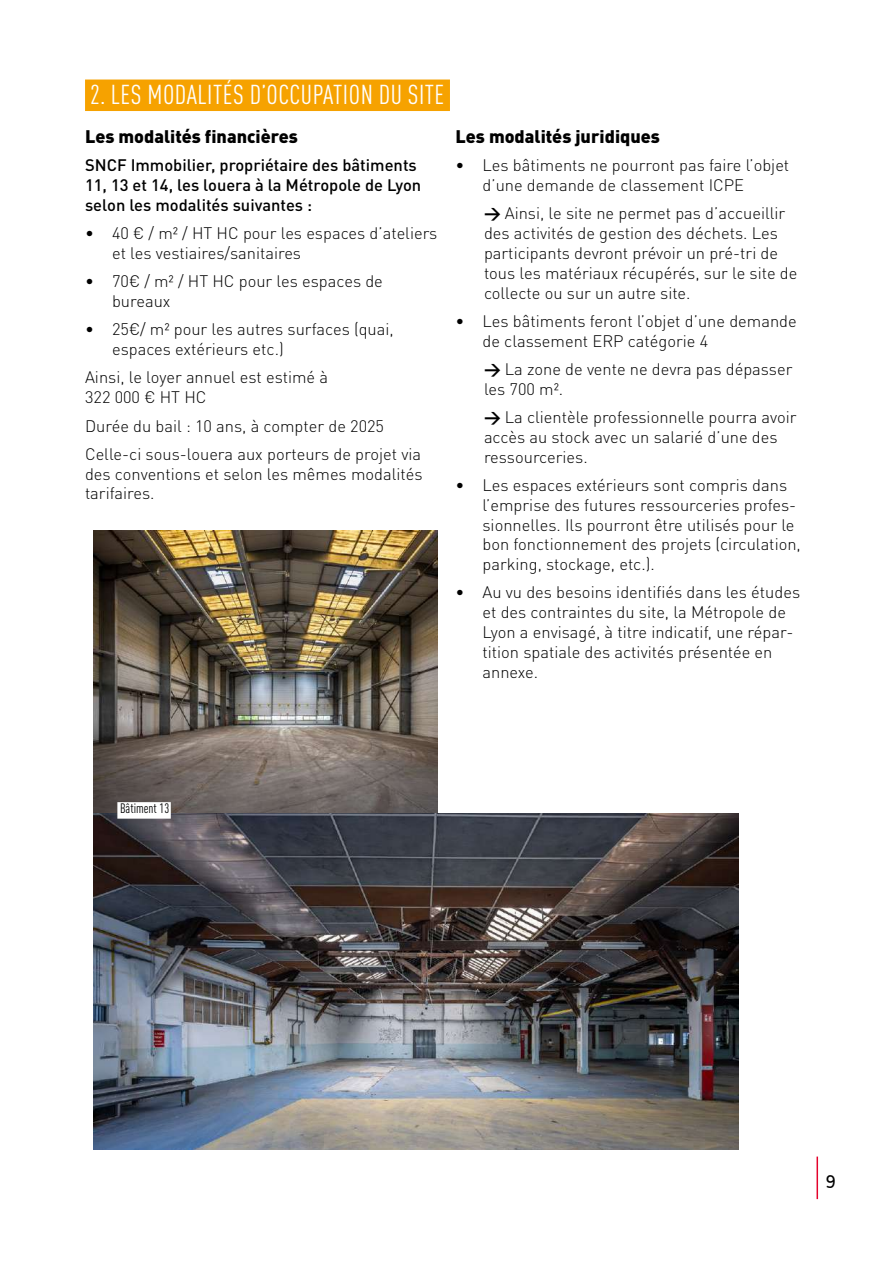
<style>
.page{position:relative;width:893px;height:1263px;background:#fff}
.page>*{position:absolute;margin:0;border:0;box-sizing:border-box;transform-origin:0 0}
.t1{font:condensed 27px "DIN Pro";letter-spacing:.02em;color:#fff}
.t2{font:900 18px "DIN Pro";color:#000}
.t3{font:300 16.5px/19.8px "DIN Pro";color:#000}
.t4{font:500 16.5px/19.8px "DIN Pro";color:#000}
.t5{font:16.5px "Arlette";color:#000}
.t6{font:condensed 13.5px "DIN Pro";color:#000}
.s1{font-weight:700}
</style>
<div class="page">
<hr style="left:816px;top:1156px;width:2px;height:43px;background:#e4032c">
<div style="left:85px;top:80px;width:365px;height:31px;background:#f6a200"></div>
<img style="left:94px;top:530px;width:343px;height:283px">
<img style="left:94px;top:813px;width:644px;height:336px">
<div style="left:117px;top:802px;width:54px;height:17px;background:#fff"></div>
<h1 class="t1" style="left:90px;top:75px;width:356px">2. LES MODALITÉS D’OCCUPATION DU SITE</h1>
<p class="t2" style="left:85px;top:121px;width:214px">Les modalités financières</p>
<p class="t4" style="left:85px;top:154px;width:338px">SNCF Immobilier, propriétaire des bâtiments<br>11, 13 et 14, les louera à la Métropole de Lyon selon les modalités suivantes :</p>
<p class="t3" style="left:112px;top:222px;width:327px;text-indent:-27px">• 40 € / m² / HT HC pour les espaces d’ateliers et les vestiaires/sanitaires</p>
<p class="t3" style="left:112px;top:270px;width:272px;text-indent:-27px">• 70€ / m² / HT HC pour les espaces de bureaux</p>
<p class="t3" style="left:112px;top:318px;width:283px;text-indent:-27px">• 25€/ m² pour les autres surfaces (quai, espaces extérieurs etc.)</p>
<p class="t3" style="left:85px;top:366px;width:245px">Ainsi, le loyer annuel est estimé à<br>322 000 € HT HC</p>
<p class="t3" style="left:85px;top:410px;width:338px;line-height:28.3px">Durée du bail : 10 ans, à compter de 2025<br>Celle-ci sous-louera aux porteurs de projet via</p>
<p class="t3" style="left:85px;top:462px;width:339px">des conventions et selon les mêmes modalités tarifaires.</p>
<p class="t2" style="left:455px;top:121px;width:206px">Les modalités juridiques</p>
<p class="t3" style="left:482px;top:154px;width:308px;text-indent:-27px">• Les bâtiments ne pourront pas faire l’objet d’une demande de classement ICPE</p>
<p class="t3" style="left:484px;top:202px;width:315px"><span class="s1">→</span> Ainsi, le site ne permet pas d’accueillir des activités de gestion des déchets. Les participants devront prévoir un pré-tri de tous les matériaux récupérés, sur le site de collecte ou sur un autre site.</p>
<p class="t3" style="left:482px;top:309px;width:316px;text-indent:-27px">• Les bâtiments feront l’objet d’une demande de classement ERP catégorie 4</p>
<p class="t3" style="left:484px;top:358px;width:310px"><span class="s1">→</span> La zone de vente ne devra pas dépasser les 700 m².</p>
<p class="t3" style="left:484px;top:406px;width:314px"><span class="s1">→</span> La clientèle professionnelle pourra avoir accès au stock avec un salarié d’une des ressourceries.</p>
<p class="t3" style="left:482px;top:474px;width:320px;text-indent:-27px">• Les espaces extérieurs sont compris dans l’emprise des futures ressourceries profes&shy;sionnelles. Ils pourront être utilisés pour le bon fonctionnement des projets (circulation, parking, stockage, etc.).</p>
<p class="t3" style="left:482px;top:581px;width:319px;text-indent:-27px">• Au vu des besoins identifiés dans les études et des contraintes du site, la Métropole de Lyon a envisagé, à titre indicatif, une répar&shy;tition spatiale des activités présentée en annexe.</p>
<p class="t6" style="left:120px;top:799px;width:51px">Bâtiment 13</p>
<p class="t5" style="left:826px;top:1169px;width:11px">9</p>
</div>
